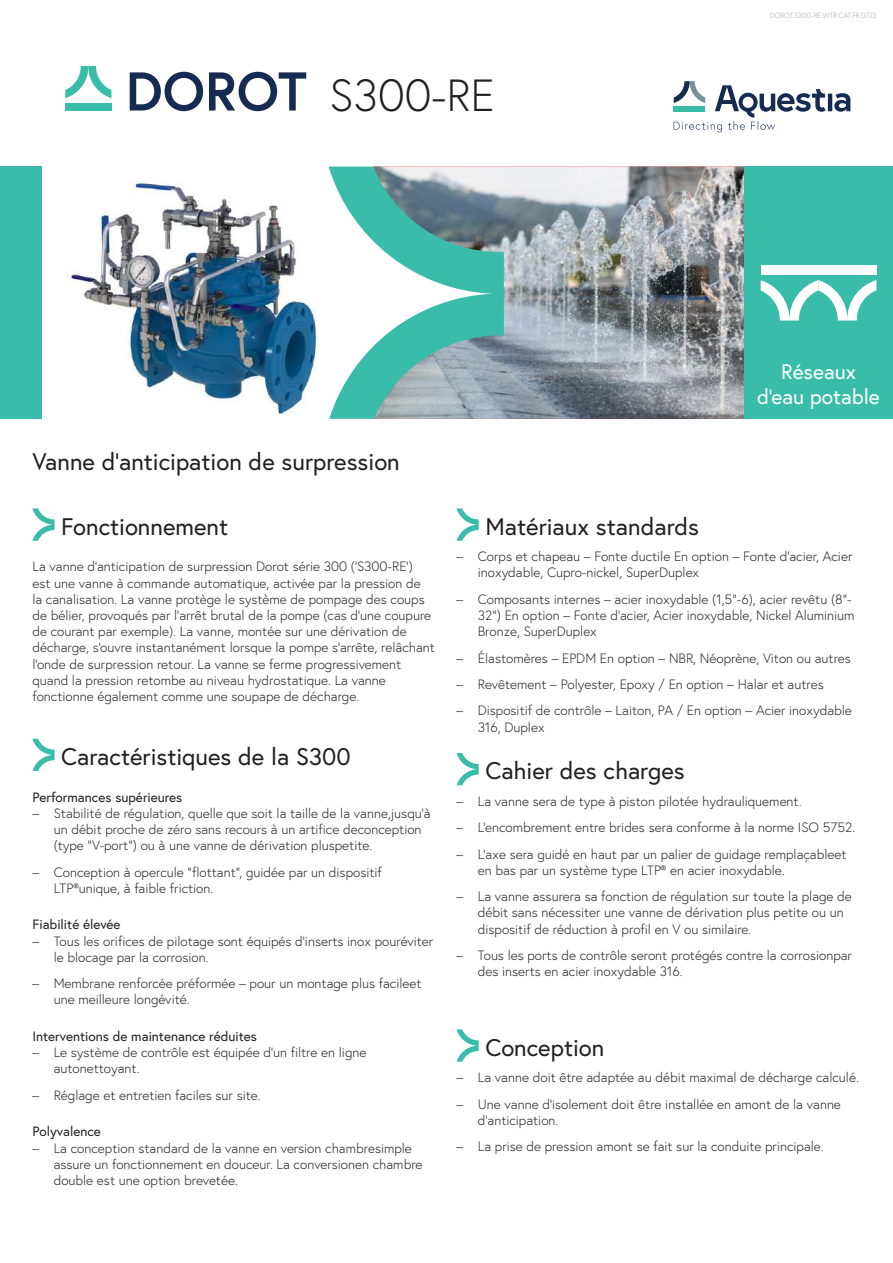
<style>
.page{position:relative;width:893px;height:1263px;background:#fff}
.page>*{position:absolute;margin:0;border:0;box-sizing:border-box;transform-origin:0 0}
.t1{font:300 45px "Europa";color:#231f20}
.t2{font:24px "Europa";color:#231f20}
.t3{font:21px/25.2px "Europa";color:#fff;text-align:center}
.t4{font:300 13.5px/16.2px "Europa";color:#231f20}
.t5{font:13.5px "Europa";color:#231f20}
.t6{font:300 7.5px "Europa";letter-spacing:-.02em;color:#a8a9ad}
</style>
<div class="page">
<svg style="left:674px;top:81px;width:176px;height:51px"></svg>
<svg style="left:65px;top:66px;width:46px;height:32px"></svg>
<div style="left:65px;top:103px;width:46px;height:8px;background:#3abcaa"></div>
<svg style="left:130px;top:72px;width:176px;height:39px"></svg>
<img style="left:504px;top:167px;width:240px;height:252px">
<svg style="left:329px;top:167px;width:175px;height:252px"></svg>
<div style="left:0;top:167px;width:42px;height:252px;background:#3abcaa"></div>
<div style="left:744px;top:167px;width:149px;height:252px;background:#3abcaa"></div>
<div style="left:761px;top:265px;width:58px;height:9px;background:#fff"></div>
<svg style="left:761px;top:280px;width:115px;height:40px"></svg>
<div style="left:819px;top:265px;width:57px;height:9px;background:#fff"></div>
<svg style="left:32px;top:508px;width:23px;height:33px"></svg>
<svg style="left:32px;top:739px;width:23px;height:32px"></svg>
<svg style="left:457px;top:508px;width:22px;height:33px"></svg>
<svg style="left:457px;top:753px;width:22px;height:32px"></svg>
<svg style="left:457px;top:1029px;width:22px;height:33px"></svg>
<img style="left:70px;top:182px;width:247px;height:233px">
<h1 class="t1" style="left:330px;top:67px;width:167px">S300-RE</h1>
<h2 class="t2" style="left:32px;top:446px;width:369px">Vanne d'anticipation de surpression</h2>
<p class="t6" style="left:770px;top:11px;width:108px">DOROT.S300-RE.WTR.CAT.FR.0723</p>
<h3 class="t3" style="left:757px;top:358px;width:124px">Réseaux d'eau potable</h3>
<h2 class="t2" style="left:61px;top:511px;width:168px">Fonctionnement</h2>
<p class="t4" style="left:32px;top:558px;width:404px">La vanne d'anticipation de surpression Dorot série 300 ('S300-RE')<br>est une vanne à commande automatique, activée par la pression de<br>la canalisation. La vanne protège le système de pompage des coups de bélier, provoqués par l'arrêt brutal de la pompe (cas d'une coupure de courant par exemple). La vanne, montée sur une dérivation de décharge, s'ouvre instantanément lorsque la pompe s'arrête, relâchant l'onde de surpression retour. La vanne se ferme progressivement quand la pression retombe au niveau hydrostatique. La vanne fonctionne également comme une soupape de décharge.</p>
<h2 class="t2" style="left:61px;top:741px;width:291px">Caractéristiques de la S300</h2>
<p class="t5" style="left:32px;top:788px;width:152px">Performances supérieures</p>
<p class="t4" style="left:54px;top:805px;width:378px;text-indent:-21px">– Stabilité de régulation, quelle que soit la taille de la vanne,jusqu'à un débit proche de zéro sans recours à un artifice deconception (type "V-port") ou à une vanne de dérivation pluspetite.</p>
<p class="t4" style="left:54px;top:863px;width:330px;text-indent:-21px">– Conception à opercule "flottant", guidée par un dispositif<br>LTP®unique, à faible friction.</p>
<p class="t5" style="left:32px;top:916px;width:90px">Fiabilité élevée</p>
<p class="t4" style="left:54px;top:932px;width:381px;text-indent:-21px">– Tous les orifices de pilotage sont équipés d'inserts inox pouréviter le blocage par la corrosion.</p>
<p class="t4" style="left:54px;top:975px;width:369px;text-indent:-21px">– Membrane renforcée préformée – pour un montage plus facileet une meilleure longévité.</p>
<p class="t5" style="left:32px;top:1027px;width:226px">Interventions de maintenance réduites</p>
<p class="t4" style="left:54px;top:1044px;width:314px;text-indent:-21px">– Le système de contrôle est équipée d'un filtre en ligne autonettoyant.</p>
<p class="t4" style="left:32px;top:1087px;width:230px">– Réglage et entretien faciles sur site.</p>
<p class="t5" style="left:32px;top:1123px;width:70px">Polyvalence</p>
<p class="t4" style="left:54px;top:1140px;width:370px;text-indent:-21px">– La conception standard de la vanne en version chambresimple assure un fonctionnement en douceur. La conversionen chambre double est une option brevetée.</p>
<h2 class="t2" style="left:485px;top:511px;width:215px">Matériaux standards</h2>
<p class="t4" style="left:478px;top:548px;width:376px;text-indent:-21px">– Corps et chapeau – Fonte ductile En option – Fonte d'acier, Acier inoxydable, Cupro-nickel, SuperDuplex</p>
<p class="t4" style="left:478px;top:591px;width:378px;text-indent:-21px">– Composants internes – acier inoxydable (1,5"-6), acier revêtu (8"-<br>32") En option – Fonte d'acier, Acier inoxydable, Nickel Aluminium<br>Bronze, SuperDuplex</p>
<p class="t4" style="left:457px;top:649px;width:396px">– Élastomères – EPDM En option – NBR, Néoprène, Viton ou autres</p>
<p class="t4" style="left:457px;top:676px;width:369px">– Revêtement – Polyester, Epoxy / En option – Halar et autres</p>
<p class="t4" style="left:478px;top:702px;width:376px;text-indent:-21px">– Dispositif de contrôle – Laiton, PA / En option – Acier inoxydable<br>316, Duplex</p>
<h2 class="t2" style="left:485px;top:755px;width:201px">Cahier des charges</h2>
<p class="t4" style="left:457px;top:793px;width:346px">– La vanne sera de type à piston pilotée hydrauliquement.</p>
<p class="t4" style="left:457px;top:819px;width:400px">– L'encombrement entre brides sera conforme à la norme ISO 5752.</p>
<p class="t4" style="left:478px;top:845px;width:370px;text-indent:-21px">– L'axe sera guidé en haut par un palier de guidage remplaçableet en bas par un système type LTP® en acier inoxydable.</p>
<p class="t4" style="left:478px;top:888px;width:376px;text-indent:-21px">– La vanne assurera sa fonction de régulation sur toute la plage de débit sans nécessiter une vanne de dérivation plus petite ou un dispositif de réduction à profil en V ou similaire.</p>
<p class="t4" style="left:478px;top:947px;width:376px;text-indent:-21px">– Tous les ports de contrôle seront protégés contre la corrosionpar des inserts en acier inoxydable 316.</p>
<h2 class="t2" style="left:485px;top:1032px;width:120px">Conception</h2>
<p class="t4" style="left:457px;top:1069px;width:404px">– La vanne doit être adaptée au débit maximal de décharge calculé.</p>
<p class="t4" style="left:478px;top:1095px;width:365px;text-indent:-21px">– Une vanne d'isolement doit être installée en amont de la vanne d'anticipation.</p>
<p class="t4" style="left:457px;top:1138px;width:369px">– La prise de pression amont se fait sur la conduite principale.</p>
</div>
